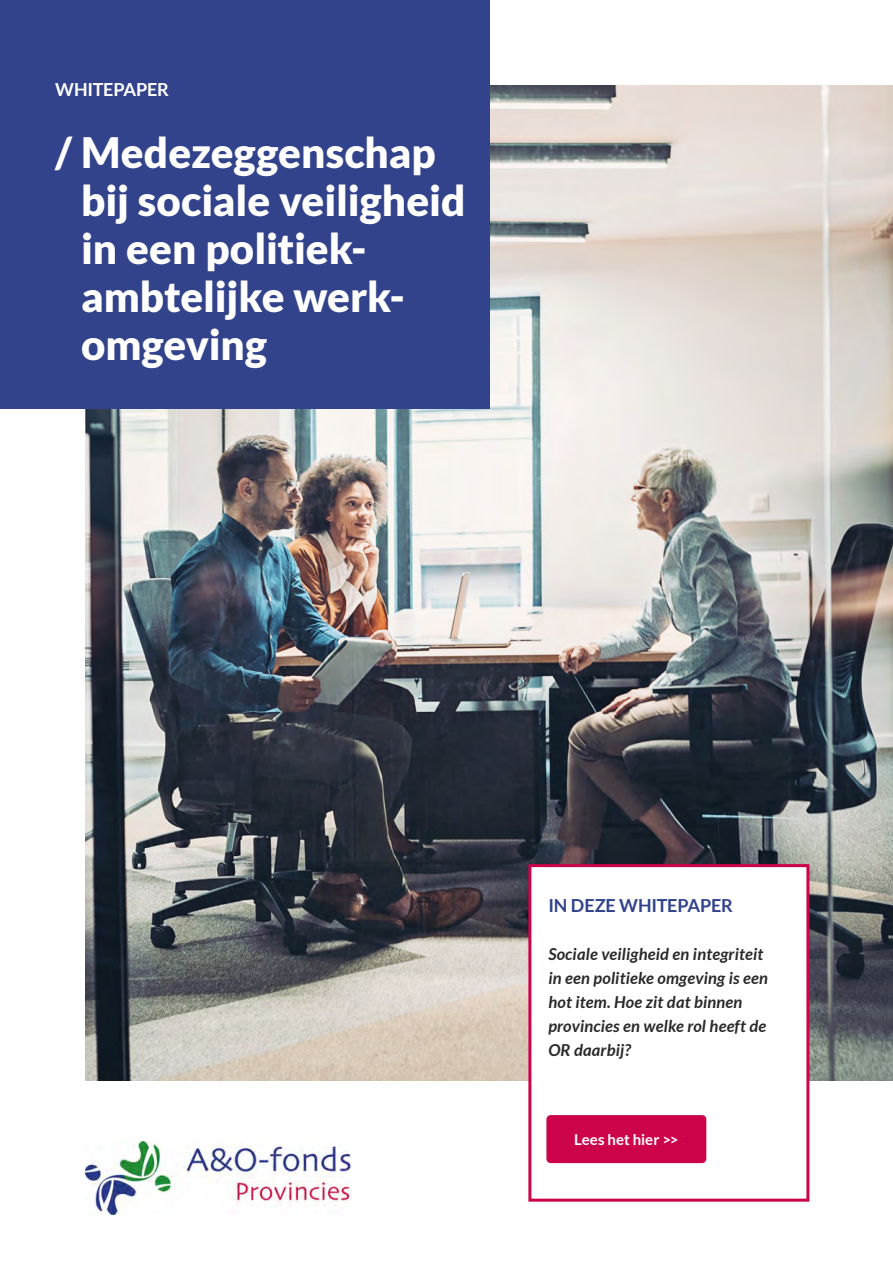
<style>
.page{position:relative;width:893px;height:1263px;background:#fff}
.page>*{position:absolute;margin:0;border:0;box-sizing:border-box;transform-origin:0 0}
.t1{font:900 42px/48px "Lato";color:#fff}
.t2{font:700 18px "Lato";letter-spacing:-.01em;color:#32438c}
.t3{font:700 18px "Lato";letter-spacing:-.01em;color:#fff}
.t4{font:italic 700 16.5px/24px "Lato";letter-spacing:.01em;color:#292929}
.t5{font:700 15px "Lato";color:#fff}
</style>
<div class="page">
<img style="left:85px;top:85px;width:808px;height:995px">
<img style="left:85px;top:1142px;width:267px;height:73px">
<div style="left:530px;top:866px;width:278px;height:334px;background:#fff"></div>
<div style="left:528px;top:864px;width:281px;height:338px;border:3px solid #cc034a"></div>
<div style="left:546px;top:1115px;width:160px;height:48px;background:#cc034a;border-radius:4px"></div>
<div style="left:0;top:0;width:489px;height:408px;background:#32438c"></div>
<p class="t3" style="left:55px;top:79px;width:115px">WHITEPAPER</p>
<h1 class="t1" style="left:81px;top:128px;width:386px;text-indent:-26px">/ Medezeggenschap bij sociale veiligheid in een politiek&shy;ambtelijke werk&shy;omgeving</h1>
<p class="t2" style="left:548px;top:895px;width:186px">IN DEZE WHITEPAPER</p>
<p class="t4" style="left:548px;top:942px;width:221px">Sociale veiligheid en integriteit in een politieke omgeving is een hot item. Hoe zit dat binnen provincies en welke rol heeft de<br>OR daarbij?</p>
<p class="t5" style="left:574px;top:1131px;width:106px">Lees het hier &gt;&gt;</p>
</div>
